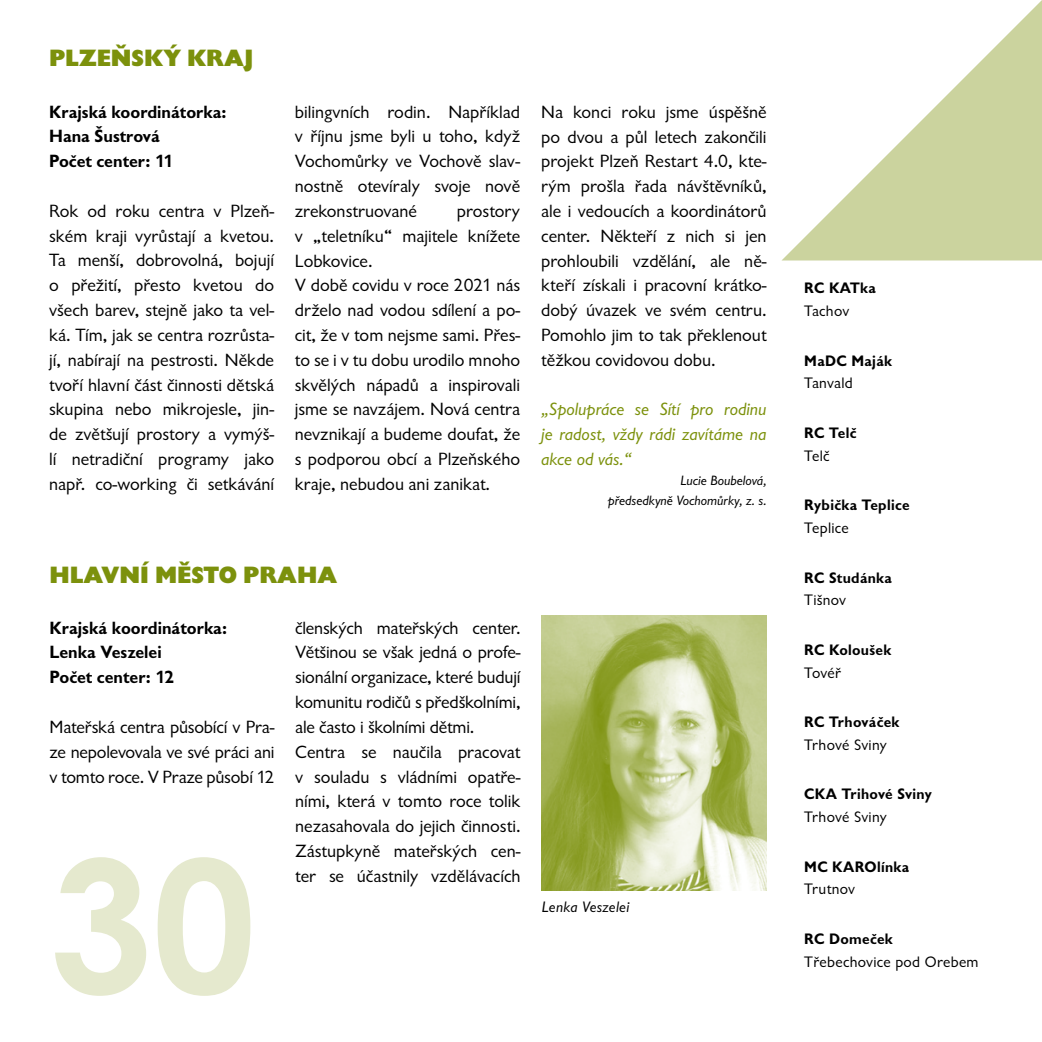
<style>
.page{position:relative;width:1042px;height:1042px;background:#fff}
.page>*{position:absolute;margin:0;border:0;box-sizing:border-box;transform-origin:0 0}
.t1{font:700 183.75px "Century Gothic";color:#e5e9ce}
.t2{font:800 24.5px "Giltus TOT";color:#7c910c}
.t3{font:18.38px/24.8px "Giltus TOT";color:#000;text-align:justify}
.t4{font:700 18.38px/24.8px "Giltus TOT";color:#000}
.t5{font:italic 18.38px/24.8px "Giltus TOT";color:#7c910c;text-align:justify}
.t6{font:700 15.75px "Giltus TOT";letter-spacing:.02em;color:#000}
.t7{font:15.75px "Giltus TOT";letter-spacing:.02em;color:#000}
.t8{font:italic 15.75px "Giltus TOT";letter-spacing:.02em;color:#000}
.t9{font:italic 14px/19.8px "Giltus TOT";color:#000;text-align:right}
</style>
<div class="page">
<img style="left:542px;top:615px;width:224px;height:275px">
<svg style="left:782px;top:0;width:260px;height:260px"></svg>
<h2 class="t2" style="left:49px;top:44px;width:65px">PLZEŇSK</h2>
<h2 class="t2" style="left:163px;top:44px;width:91px">Ý KRAJ</h2>
<p class="t4" style="left:49px;top:99px;width:179px">Krajská koordinátorka:<br>Hana Šustrová<br>Počet center: 11</p>
<p class="t3" style="left:49px;top:199px;width:226px">Rok od roku centra v Plzeň&shy;ském kraji vyrůstají a kvetou.<br>Ta menší, dobrovolná, bojují o přežití, přesto kvetou do všech barev, stejně jako ta vel&shy;ká. Tím, jak se centra rozrůsta&shy;jí, nabírají na pestrosti. Někde tvoří hlavní část činnosti dětská skupina nebo mikrojesle, jin&shy;de zvětšují prostory a vymýš&shy;lí netradiční programy jako např. co-working či setkávání</p>
<p class="t3" style="left:295px;top:99px;width:227px">bilingvních rodin. Například v říjnu jsme byli u toho, když Vochomůrky ve Vochově slav&shy;nostně otevíraly svoje nově zrekonstruované</p>
<p class="t3" style="left:295px;top:199px;width:227px;text-align:left;text-indent:162px">prostory v „teletníku“ majitele knížete<br>Lobkovice.<br>V době covidu v roce 2021 nás drželo nad vodou sdílení a po&shy;cit, že v tom nejsme sami. Přes&shy;to se i v tu dobu urodilo mnoho skvělých nápadů a inspirovali jsme se navzájem. Nová centra nevznikají a budeme doufat, že s podporou obcí a Plzeňského kraje, nebudou ani zanikat.</p>
<p class="t3" style="left:541px;top:100px;width:227px">Na konci roku jsme úspěšně po dvou a půl letech zakončili projekt Plzeň Restart 4.0, kte&shy;rým prošla řada návštěvníků, ale i vedoucích a koordinátorů center. Někteří z nich si jen prohloubili vzdělání, ale ně&shy;kteří získali i pracovní krátko&shy;dobý úvazek ve svém centru.<br>Pomohlo jim to tak překlenout těžkou covidovou dobu.</p>
<p class="t5" style="left:541px;top:397px;width:227px">„Spolupráce se Sítí pro rodinu je radost, vždy rádi zavítáme na akce od vás.“</p>
<p class="t9" style="left:608px;top:470px;width:160px">Lucie Boubelová,<br>předsedkyně Vochomůrky, z. s.</p>
<h2 class="t2" style="left:50px;top:561px;width:123px">HLAVNÍ MĚST</h2>
<h2 class="t2" style="left:219px;top:561px;width:120px">O PRAHA</h2>
<p class="t4" style="left:50px;top:615px;width:179px">Krajská koordinátorka:<br>Lenka Veszelei<br>Počet center: 12</p>
<p class="t3" style="left:50px;top:715px;width:226px">Mateřská centra působící v Pra&shy;ze nepolevovala ve své práci ani v tomto roce. V Praze působí 12</p>
<p class="t3" style="left:295px;top:615px;width:227px;text-align:left">členských mateřských center.<br>Většinou se však jedná o profe&shy;sionální organizace, které budují komunitu rodičů s předškolními, ale často i školními dětmi.<br>Centra se naučila pracovat v souladu s vládními opatře&shy;ními, která v tomto roce tolik nezasahovala do jejich činnosti.<br>Zástupkyně mateřských cen&shy;ter se účastnily vzdělávacích</p>
<h1 class="t1" style="left:50px;top:786px;width:207px">30</h1>
<p class="t8" style="left:542px;top:898px;width:89px">Lenka Veszelei</p>
<p class="t6" style="left:804px;top:279px;width:73px">RC KATka</p>
<p class="t7" style="left:804px;top:302px;width:47px">Tachov</p>
<p class="t6" style="left:804px;top:351px;width:89px">MaDC Maják</p>
<p class="t7" style="left:804px;top:375px;width:50px">Tanvald</p>
<p class="t6" style="left:804px;top:424px;width:54px">RC Telč</p>
<p class="t7" style="left:804px;top:447px;width:27px">Telč</p>
<p class="t6" style="left:804px;top:496px;width:107px">Rybička Teplice</p>
<p class="t7" style="left:804px;top:519px;width:46px">Teplice</p>
<p class="t6" style="left:804px;top:568px;width:89px">RC Studánka</p>
<p class="t7" style="left:804px;top:591px;width:43px">Tišnov</p>
<p class="t6" style="left:804px;top:641px;width:89px">RC Koloušek</p>
<p class="t7" style="left:804px;top:664px;width:38px">Tovéř</p>
<p class="t6" style="left:804px;top:713px;width:97px">RC Trhováček</p>
<p class="t7" style="left:804px;top:736px;width:84px">Trhové Sviny</p>
<p class="t6" style="left:804px;top:785px;width:129px">CKA Trihové Sviny</p>
<p class="t7" style="left:804px;top:808px;width:84px">Trhové Sviny</p>
<p class="t6" style="left:804px;top:857px;width:107px">MC KAROlínka</p>
<p class="t7" style="left:804px;top:880px;width:52px">Trutnov</p>
<p class="t6" style="left:804px;top:930px;width:90px">RC Domeček</p>
<p class="t7" style="left:804px;top:953px;width:176px">Třebechovice pod Orebem</p>
</div>
